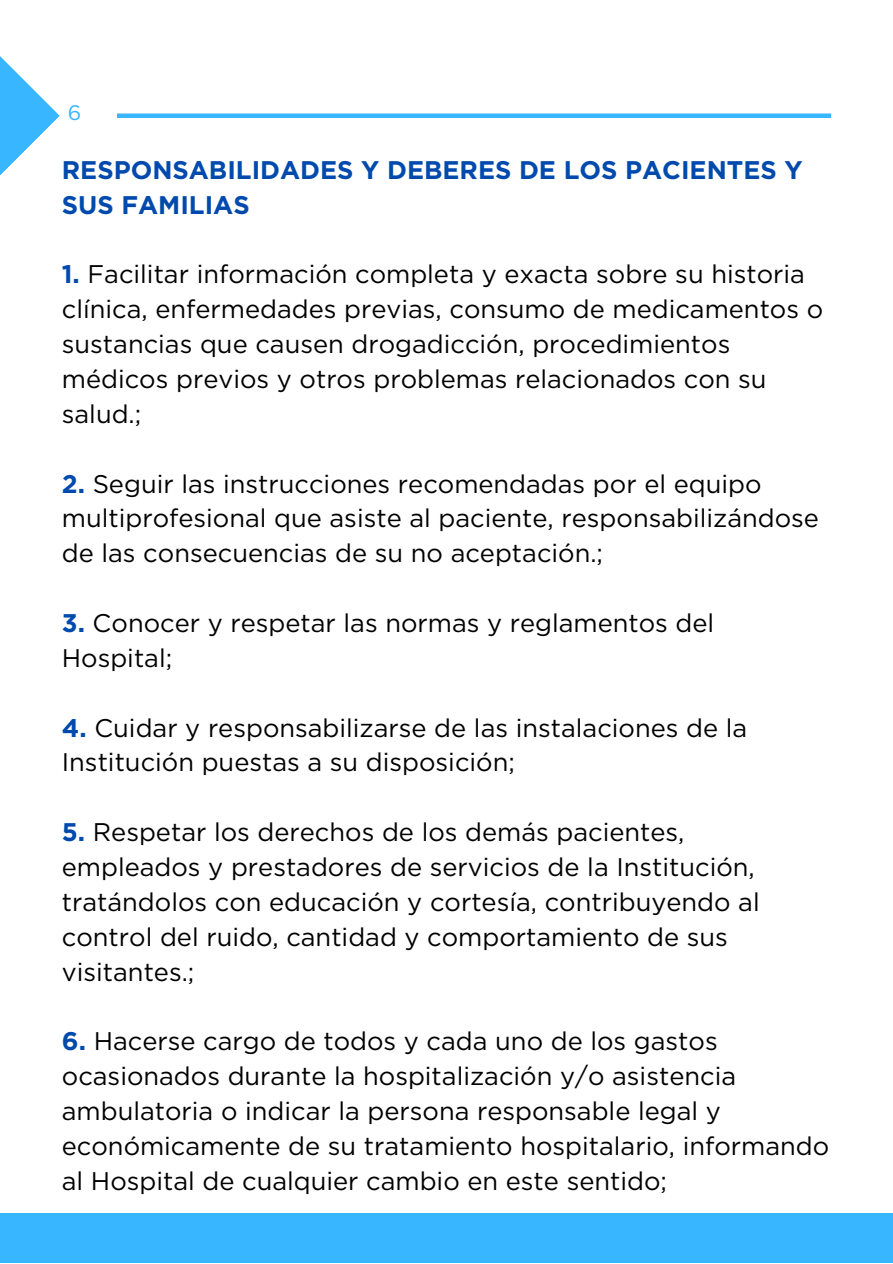
<style>
.page{position:relative;width:893px;height:1264px;background:#fff}
.page>*{position:absolute;margin:0;border:0;box-sizing:border-box;transform-origin:0 0}
.t1{font:25.5px/34.8px "Gotham";color:#000}
.t2{font:700 25.5px/34.8px "Gotham";color:#004aad}
.t3{font:21px "Gotham";color:#38b6ff}
.s1{font-weight:700;color:#004aad}
</style>
<div class="page">
<svg style="left:0;top:56px;width:60px;height:119px"></svg>
<div style="left:117px;top:113px;width:714px;height:5px;background:#38b6ff"></div>
<div style="left:0;top:1213px;width:892px;height:49px;background:#38b6ff"></div>
<p class="t3" style="left:68px;top:100px;width:15px">6</p>
<p class="t2" style="left:62px;top:152px;width:742px">RESPONSABILIDADES Y DEBERES DE LOS PACIENTES Y<br>SUS FAMILIAS</p>
<p class="t1" style="left:62px;top:257px;width:762px"><span class="s1">1.</span> Facilitar información completa y exacta sobre su historia clínica, enfermedades previas, consumo de medicamentos o sustancias que causen drogadicción, procedimientos médicos previos y otros problemas relacionados con su salud.;</p>
<p class="t1" style="left:62px;top:466px;width:758px"><span class="s1">2.</span> Seguir las instrucciones recomendadas por el equipo multiprofesional que asiste al paciente, responsabilizándose de las consecuencias de su no aceptación.;</p>
<p class="t1" style="left:62px;top:605px;width:654px"><span class="s1">3.</span> Conocer y respetar las normas y reglamentos del<br>Hospital;</p>
<p class="t1" style="left:62px;top:710px;width:686px"><span class="s1">4.</span> Cuidar y responsabilizarse de las instalaciones de la<br>Institución puestas a su disposición;</p>
<p class="t1" style="left:62px;top:814px;width:699px"><span class="s1">5.</span> Respetar los derechos de los demás pacientes, empleados y prestadores de servicios de la Institución, tratándolos con educación y cortesía, contribuyendo al control del ruido, cantidad y comportamiento de sus visitantes.;</p>
<p class="t1" style="left:62px;top:1023px;width:768px"><span class="s1">6.</span> Hacerse cargo de todos y cada uno de los gastos ocasionados durante la hospitalización y/o asistencia ambulatoria o indicar la persona responsable legal y económicamente de su tratamiento hospitalario, informando al Hospital de cualquier cambio en este sentido;</p>
</div>
